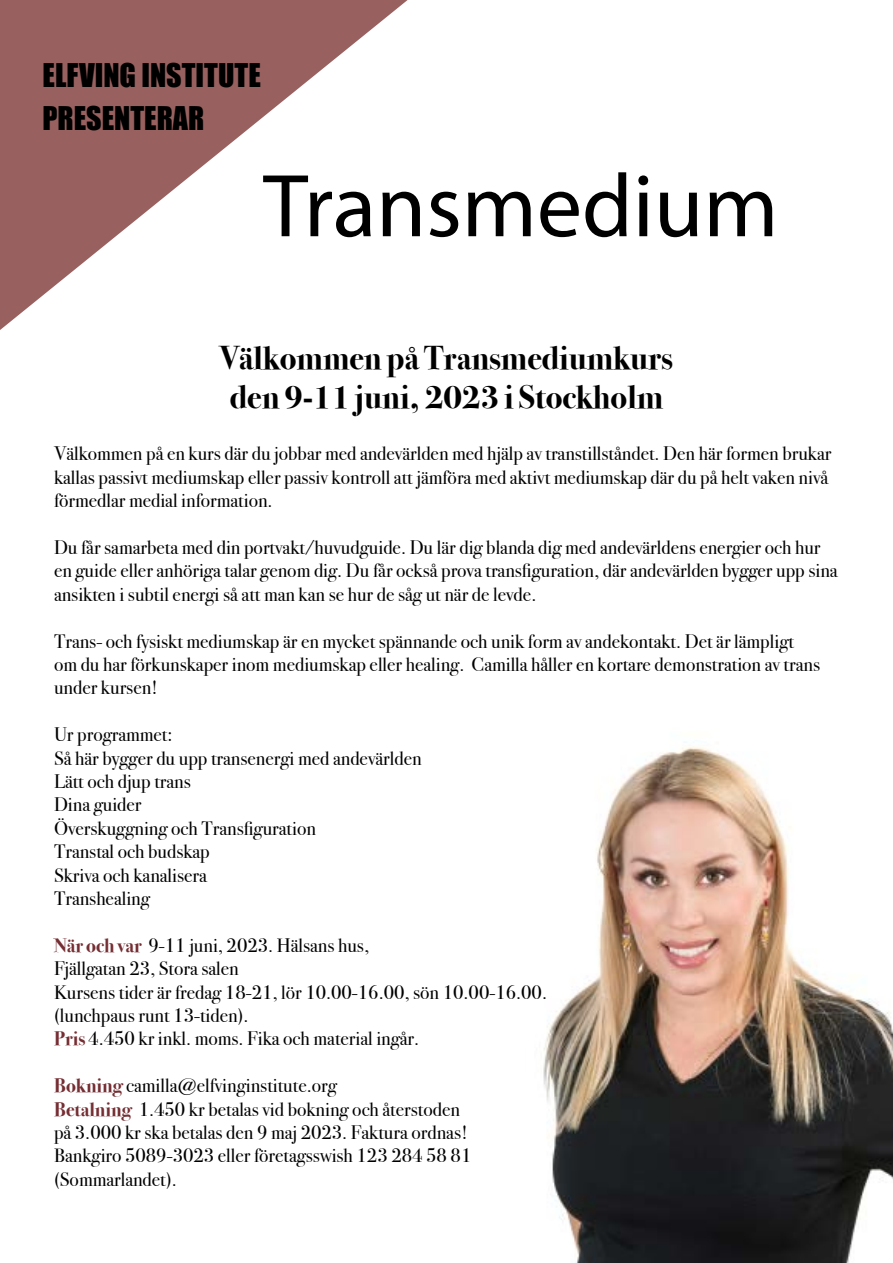
<style>
.page{position:relative;width:893px;height:1263px;background:#fff}
.page>*{position:absolute;margin:0;border:0;box-sizing:border-box;transform-origin:0 0}
.t1{font:90px "Myriad Pro";color:#000}
.t2{font:700 33px/39.6px "Bodoni Svty Two ITCTT";color:#000}
.t3{font:30px/43.5px "Impact";color:#000}
.t4{font:19.5px/23.4px "Bodoni Svty Two ITCTT";color:#000}
.s1{font-weight:700;color:#752e33}
</style>
<div class="page">
<img style="left:543px;top:746px;width:350px;height:516px">
<svg style="left:0;top:0;width:408px;height:330px;fill:#9a6563"></svg>
<h3 class="t3" style="left:43px;top:52px;width:220px">ELFVING INSTITUTE<br>PRESENTERAR</h3>
<h1 class="t1" style="left:263px;top:151px;width:517px">Transmedium</h1>
<h2 class="t2" style="left:220px;top:335px;width:454px">Välkommen på Transmediumkurs den 9-11 juni, 2023 i Stockholm</h2>
<p class="t4" style="left:54px;top:440px;width:779px">Välkommen på en kurs där du jobbar med andevärlden med hjälp av transtillståndet. Den här formen brukar kallas passivt mediumskap eller passiv kontroll att jämföra med aktivt mediumskap där du på helt vaken nivå förmedlar medial information.</p>
<p class="t4" style="left:54px;top:534px;width:785px">Du får samarbeta med din portvakt/huvudguide. Du lär dig blanda dig med andevärldens energier och hur en guide eller anhöriga talar genom dig. Du får också prova transfiguration, där andevärlden bygger upp sina ansikten i subtil energi så att man kan se hur de såg ut när de levde.</p>
<p class="t4" style="left:54px;top:627px;width:768px">Trans- och fysiskt mediumskap är en mycket spännande och unik form av andekontakt. Det är lämpligt om du har förkunskaper inom mediumskap eller healing. Camilla håller en kortare demonstration av trans under kursen!</p>
<p class="t4" style="left:54px;top:721px;width:369px">Ur programmet:<br>Så här bygger du upp transenergi med andevärlden<br>Lätt och djup trans<br>Dina guider<br>Överskuggning och Transfiguration<br>Transtal och budskap<br>Skriva och kanalisera<br>Transhealing</p>
<p class="t4" style="left:54px;top:931px;width:495px"><span class="s1">När och var</span> 9-11 juni, 2023. Hälsans hus,<br>Fjällgatan 23, Stora salen<br>Kursens tider är fredag 18-21, lör 10.00-16.00, sön 10.00-16.00. (lunchpaus runt 13-tiden).<br><span class="s1">Pris</span> 4.450 kr inkl. moms. Fika och material ingår.</p>
<p class="t4" style="left:54px;top:1072px;width:419px"><span class="s1">Bokning</span> camilla@elfvinginstitute.org<br><span class="s1">Betalning</span> 1.450 kr betalas vid bokning och återstoden på 3.000 kr ska betalas den 9 maj 2023. Faktura ordnas!<br>Bankgiro 5089-3023 eller företagsswish 123 284 58 81 (Sommarlandet).</p>
</div>
